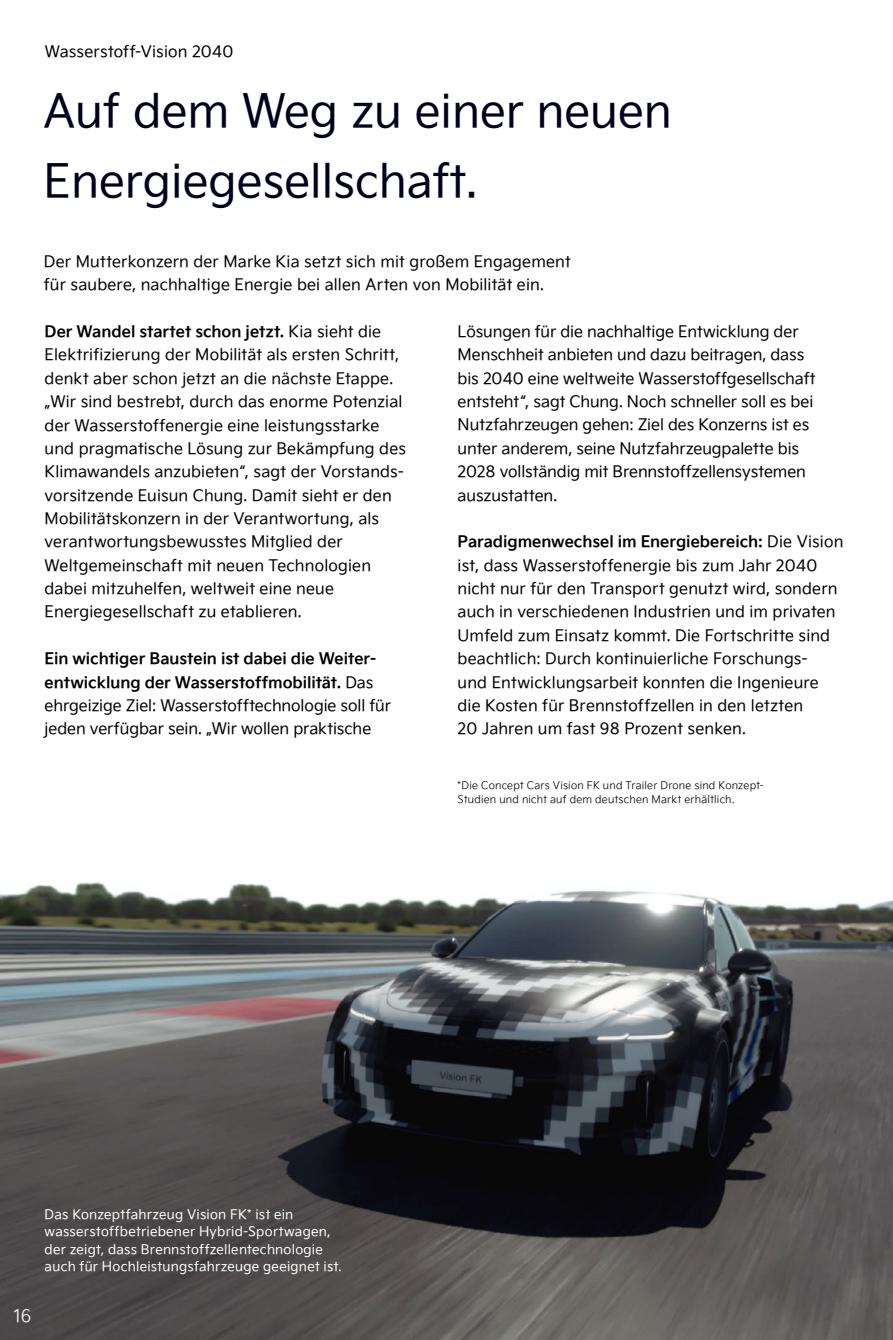
<style>
.page{position:relative;width:893px;height:1340px;background:#fff}
.page>*{position:absolute;margin:0;border:0;box-sizing:border-box;transform-origin:0 0}
.t1{font:45.5px/70px "Kia Signature OTF Regular";color:#00031c}
.t2{font:17.5px "Kia Signature OTF Light";color:#fff}
.t3{font:15.75px/23.3px "Kia Signature OTF Regular";letter-spacing:.01em;color:#000}
.t4{font:15.75px/23.3px "Kia Signature OTF Bold";color:#000}
.t5{font:13.12px/17.5px "Kia Signature OTF Regular";letter-spacing:.02em;color:#fff}
.t6{font:10.5px/14px "Kia Signature OTF Light";letter-spacing:.025em;color:#000}
.s1{font-family:"Kia Signature OTF Regular"}
</style>
<div class="page">
<img style="left:0;top:882px;width:893px;height:457px">
<p class="t3" style="left:45px;top:38px;width:190px">Wasserstoff-Vision 2040</p>
<h1 class="t1" style="left:44px;top:73px;width:630px">Auf dem Weg zu einer neuen<br>Energiegesellschaft.</h1>
<p class="t3" style="left:44px;top:249px;width:528px">Der Mutterkonzern der Marke Kia setzt sich mit großem Engagement für saubere, nachhaltige Energie bei allen Arten von Mobilität ein.</p>
<p class="t4" style="left:45px;top:319px;width:338px">Der Wandel startet schon jetzt. <span class="s1">Kia sieht die</span></p>
<p class="t3" style="left:45px;top:342px;width:363px">Elektrifizierung der Mobilität als ersten Schritt, denkt aber schon jetzt an die nächste Etappe. „Wir sind bestrebt, durch das enorme Potenzial der Wasserstoffenergie eine leistungsstarke und pragmatische Lösung zur Bekämpfung des Klimawandels anzubieten“, sagt der Vorstands&shy;vorsitzende Euisun Chung. Damit sieht er den Mobilitätskonzern in der Verantwortung, als verantwortungsbewusstes Mitglied der Weltgemeinschaft mit neuen Technologien dabei mitzuhelfen, weltweit eine neue Energiegesellschaft zu etablieren.</p>
<p class="t4" style="left:45px;top:646px;width:333px">Ein wichtiger Baustein ist dabei die Weiter&shy;entwicklung der Wasserstoffmobilität. <span class="s1">Das</span></p>
<p class="t3" style="left:45px;top:692px;width:348px">ehrgeizige Ziel: Wasserstofftechnologie soll für jeden verfügbar sein. „Wir wollen praktische</p>
<p class="t3" style="left:458px;top:319px;width:359px">Lösungen für die nachhaltige Entwicklung der Menschheit anbieten und dazu beitragen, dass bis 2040 eine weltweite Wasserstoffgesellschaft entsteht“, sagt Chung. Noch schneller soll es bei Nutzfahrzeugen gehen: Ziel des Konzerns ist es unter anderem, seine Nutzfahrzeugpalette bis 2028 vollständig mit Brennstoffzellensystemen auszustatten.</p>
<p class="t4" style="left:458px;top:529px;width:387px">Paradigmenwechsel im Energiebereich: <span class="s1">Die Vision</span></p>
<p class="t3" style="left:458px;top:552px;width:381px">ist, dass Wasserstoffenergie bis zum Jahr 2040 nicht nur für den Transport genutzt wird, sondern auch in verschiedenen Industrien und im privaten Umfeld zum Einsatz kommt. Die Fortschritte sind beachtlich: Durch kontinuierliche Forschungs&shy;und Entwicklungsarbeit konnten die Ingenieure die Kosten für Brennstoffzellen in den letzten<br>20 Jahren um fast 98 Prozent senken.</p>
<p class="t6" style="left:458px;top:777px;width:308px">*Die Concept Cars Vision FK und Trailer Drone sind Konzept-<br>Studien und nicht auf dem deutschen Markt erhältlich.</p>
<p class="t2" style="left:13px;top:1303px;width:19px">16</p>
<p class="t5" style="left:45px;top:1204px;width:298px">Das Konzeptfahrzeug Vision FK* ist ein wasserstoffbetriebener Hybrid-Sportwagen, der zeigt, dass Brennstoffzellentechnologie auch für Hochleistungsfahrzeuge geeignet ist.</p>
</div>
